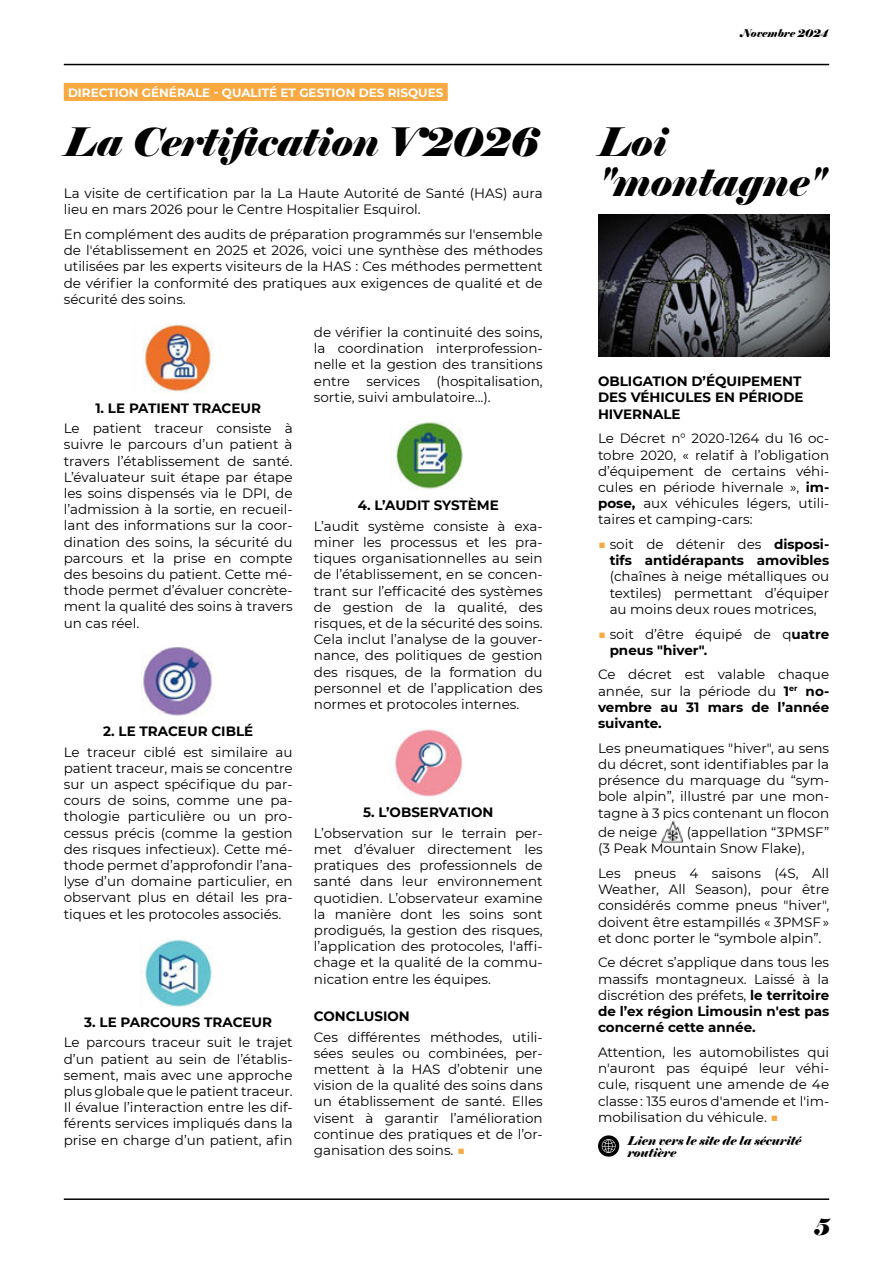
<style>
.page{position:relative;width:893px;height:1263px;background:#fff}
.page>*{position:absolute;margin:0;border:0;box-sizing:border-box;transform-origin:0 0}
.t1{font:italic 39px/40.5px "Elephant";color:#000}
.t2{font:italic 22.5px "Elephant";color:#000}
.t3{font:13.5px/16.2px "Montserrat";color:#000;text-align:justify}
.t4{font:700 13.5px/16.2px "Montserrat";color:#000}
.t5{font:700 12px "Montserrat";color:#fff}
.t6{font:italic 12px/12px "Elephant";color:#000}
.t7{font:italic 10.5px "Elephant";color:#000}
.s1{color:#f8a941}
.s2{font-weight:700}
.s3{font-weight:400;color:#f8a941}
.s4{font-weight:400}
</style>
<div class="page">
<div style="left:64px;top:83px;width:384px;height:18px;background:#f8a941"></div>
<img style="left:142px;top:323px;width:72px;height:69px">
<img style="left:142px;top:647px;width:71px;height:69px">
<img style="left:141px;top:938px;width:72px;height:68px">
<img style="left:392px;top:421px;width:71px;height:69px">
<img style="left:394px;top:729px;width:69px;height:68px">
<img style="left:661px;top:820px;width:22px;height:22px">
<img style="left:598px;top:215px;width:231px;height:141px">
<hr style="left:64px;top:1198px;width:765px;height:2px;background:#000">
<hr style="left:64px;top:64px;width:765px;height:1px;background:#000">
<div style="left:598px;top:1135px;width:21px;height:21px;background:#000;border-radius:50%"></div>
<svg style="left:602px;top:1139px;width:14px;height:14px"></svg>
<p class="t5" style="left:68px;top:84px;width:377px">DIRECTION GÉNÉRALE - QUALITÉ ET GESTION DES RISQUES</p>
<h1 class="t1" style="left:64px;top:122px;width:475px">La Certification V2026</h1>
<p class="t3" style="left:64px;top:185px;width:480px">La visite de certification par la La Haute Autorité de Santé (HAS) aura lieu en mars 2026 pour le Centre Hospitalier Esquirol.</p>
<p class="t3" style="left:64px;top:226px;width:480px">En complément des audits de préparation programmés sur l'ensemble de l'établissement en 2025 et 2026, voici une synthèse des méthodes utilisées par les experts visiteurs de la HAS : Ces méthodes permettent de vérifier la conformité des pratiques aux exigences de qualité et de sécurité des soins.</p>
<p class="t4" style="left:95px;top:400px;width:167px">1. LE PATIENT TRACEUR</p>
<p class="t3" style="left:64px;top:421px;width:230px">Le patient traceur consiste à suivre le parcours d’un patient à travers l’établissement de santé.<br>L’évaluateur suit étape par étape les soins dispensés via le DPI, de l’admission à la sortie, en recueil&shy;lant des informations sur la coor&shy;dination des soins, la sécurité du parcours et la prise en compte des besoins du patient. Cette mé&shy;thode permet d’évaluer concrète&shy;ment la qualité des soins à travers un cas réel.</p>
<p class="t4" style="left:103px;top:723px;width:152px">2. LE TRACEUR CIBLÉ</p>
<p class="t3" style="left:64px;top:744px;width:230px">Le traceur ciblé est similaire au patient traceur, mais se concentre sur un aspect spécifique du par&shy;cours de soins, comme une pa&shy;thologie particulière ou un pro&shy;cessus précis (comme la gestion des risques infectieux). Cette mé&shy;thode permet d’approfondir l’ana&shy;lyse d’un domaine particulier, en observant plus en détail les pra&shy;tiques et les protocoles associés.</p>
<p class="t4" style="left:84px;top:1014px;width:189px">3. LE PARCOURS TRACEUR</p>
<p class="t3" style="left:64px;top:1035px;width:230px">Le parcours traceur suit le trajet d’un patient au sein de l’établis&shy;sement, mais avec une approche plus globale que le patient traceur.<br>Il évalue l’interaction entre les dif&shy;férents services impliqués dans la prise en charge d’un patient, afin</p>
<p class="t3" style="left:314px;top:324px;width:230px">de vérifier la continuité des soins, la coordination interprofession&shy;nelle et la gestion des transitions entre services (hospitalisation, sortie, suivi ambulatoire...).</p>
<p class="t4" style="left:358px;top:497px;width:143px">4. L’AUDIT SYSTÈME</p>
<p class="t3" style="left:314px;top:517px;width:230px">L’audit système consiste à exa&shy;miner les processus et les pra&shy;tiques organisationnelles au sein de l’établissement, en se concen&shy;trant sur l’efficacité des systèmes de gestion de la qualité, des risques, et de la sécurité des soins.<br>Cela inclut l’analyse de la gouver&shy;nance, des politiques de gestion des risques, de la formation du personnel et de l’application des normes et protocoles internes.</p>
<p class="t4" style="left:363px;top:804px;width:132px">5. L’OBSERVATION</p>
<p class="t3" style="left:314px;top:825px;width:230px">L’observation sur le terrain per&shy;met d’évaluer directement les pratiques des professionnels de santé dans leur environnement quotidien. L’observateur examine la manière dont les soins sont prodigués, la gestion des risques, l’application des protocoles, l'affi&shy;chage et la qualité de la commu&shy;nication entre les équipes.</p>
<p class="t4" style="left:314px;top:1008px;width:97px">CONCLUSION</p>
<p class="t3" style="left:314px;top:1029px;width:230px">Ces différentes méthodes, utili&shy;sées seules ou combinées, per&shy;mettent à la HAS d’obtenir une vision de la qualité des soins dans un établissement de santé. Elles visent à garantir l’amélioration continue des pratiques et de l’or&shy;ganisation des soins. <span class="s1">■</span></p>
<p class="t7" style="left:740px;top:28px;width:90px">Novembre 2024</p>
<h1 class="t1" style="left:598px;top:125px;width:227px">Loi "montagne"</h1>
<p class="t4" style="left:598px;top:373px;width:207px">OBLIGATION D’ÉQUIPEMENT<br>DES VÉHICULES EN PÉRIODE<br>HIVERNALE</p>
<p class="t3" style="left:598px;top:431px;width:233px">Le Décret n° 2020-1264 du 16 oc&shy;tobre 2020, « relatif à l’obligation d’équipement de certains véhi&shy;cules en période hivernale », <span class="s2">im&shy;pose,</span> aux véhicules légers, utili&shy;taires et camping-cars:</p>
<p class="t4" style="left:598px;top:536px;width:233px;text-align:right"><span class="s3">■</span> <span class="s4">soit de détenir des</span> disposi&shy;tifs antidérapants amovibles</p>
<p class="t3" style="left:610px;top:569px;width:221px">(chaînes à neige métalliques ou textiles) permettant d’équiper au moins deux roues motrices,</p>
<p class="t3" style="left:610px;top:626px;width:221px;text-indent:-12px"><span class="s1">■</span> soit d’être équipé de q<span class="s2">uatre pneus "hiver".</span></p>
<p class="t3" style="left:598px;top:667px;width:233px">Ce décret est valable chaque année, sur la période du <span class="s2">1</span><sup>er</sup> <span class="s2">no&shy;vembre au 31 mars de l’année suivante.</span></p>
<p class="t3" style="left:598px;top:740px;width:233px">Les pneumatiques "hiver", au sens du décret, sont identifiables par la présence du marquage du “sym&shy;bole alpin”, illustré par une mon&shy;tagne à 3 pics contenant un flocon</p>
<p class="t3" style="left:598px;top:824px;width:61px">de neige</p>
<p class="t3" style="left:598px;top:824px;width:233px;text-indent:89px">(appellation “3PMSF” (3 Peak Mountain Snow Flake),</p>
<p class="t3" style="left:598px;top:865px;width:233px">Les pneus 4 saisons (4S, All Weather, All Season), pour être considérés comme pneus "hiver", doivent être estampillés « 3PMSF » et donc porter le “symbole alpin”.</p>
<p class="t3" style="left:598px;top:955px;width:233px">Ce décret s’applique dans tous les massifs montagneux. Laissé à la discrétion des préfets, <span class="s2">le territoire de l’ex région Limousin n'est pas concerné cette année.</span></p>
<p class="t3" style="left:598px;top:1044px;width:233px">Attention, les automobilistes qui n'auront pas équipé leur véhi&shy;cule, risquent une amende de 4e classe : 135 euros d'amende et l'im&shy;mobilisation du véhicule. <span class="s1">■</span></p>
<p class="t6" style="left:627px;top:1134px;width:176px">Lien vers le site de la sécurité routière</p>
<h2 class="t2" style="left:814px;top:1217px;width:16px">5</h2>
</div>
